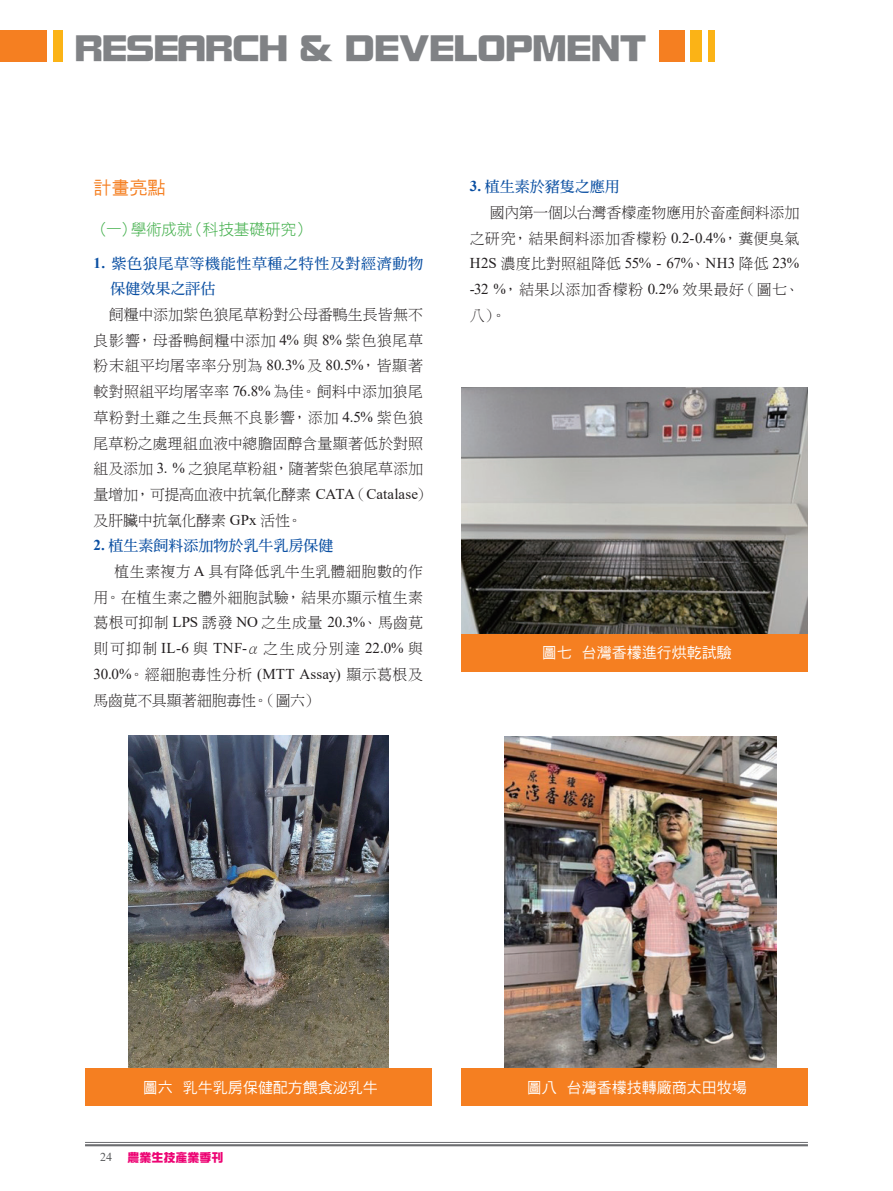
<style>
.page{position:relative;width:893px;height:1191px;background:#fff}
.page>*{position:absolute;margin:0;border:0;box-sizing:border-box;transform-origin:0 0}
.t1{font:36px "DF Zong Yi W9 WINP BF";color:#808285}
.t2{font:18px "DF Hei W5 WINP BF";color:#f57f21}
.t3{font:15.75px "DF Hei W3 WINP BF";letter-spacing:-.01em;color:#40ae49}
.t4{font:15px/25.7px "DF Ming W3 WIN BF";letter-spacing:.005em;color:#231f20}
.t5{font:15px "Times New Roman";letter-spacing:.005em;color:#231f20}
.t6{font:15px "DF Hei W5 WINP BF";color:#fff}
.t7{font:15px/25.7px "DF Ming W7 WIN BF";letter-spacing:.04em;color:#0a4fa2}
.t8{font:15px "DF Ming W7 WIN BF";color:#0a4fa2}
.t9{font:15px/26px "DF Ming W3 WIN BF";letter-spacing:.045em;color:#231f20}
.t10{font:15px "DF Ming W3 WIN BF";letter-spacing:-.02em;color:#231f20}
.t11{font:12px "DF Zong Yi W9 WINP BF";color:#ed0373}
.t12{font:12px "Times New Roman";color:#57585a}
.s1{font-family:"Times New Roman";font-weight:700}
.s2{font-family:"Times New Roman"}
.s3{font-family:"DF Ming W3 WIN BF"}
</style>
<div class="page">
<hr style="left:85px;top:1142px;width:723px;height:1px;background:#6c6d70">
<hr style="left:85px;top:1144px;width:723px;height:2px;background:#6c6d70">
<div style="left:659px;top:30px;width:25px;height:32px;background:#f57f21"></div>
<div style="left:691px;top:30px;width:11px;height:32px;background:#fbb316"></div>
<div style="left:708px;top:30px;width:6px;height:32px;background:#fbb316"></div>
<div style="left:54px;top:30px;width:9px;height:32px;background:#fbb316"></div>
<div style="left:0;top:30px;width:47px;height:32px;background:#f57f21"></div>
<img style="left:128px;top:735px;width:260px;height:333px">
<div style="left:85px;top:1068px;width:347px;height:38px;background:#f57f21"></div>
<img style="left:461px;top:387px;width:347px;height:247px">
<div style="left:461px;top:634px;width:347px;height:37px;background:#f57f21"></div>
<img style="left:505px;top:736px;width:271px;height:332px">
<div style="left:461px;top:1068px;width:347px;height:38px;background:#f57f21"></div>
<h1 class="t1" style="left:75px;top:30px;width:573px">RESEARCH &amp; DEVELOPMENT</h1>
<p class="t2" style="left:94px;top:179px;width:73px">計畫亮點</p>
<p class="t3" style="left:94px;top:221px;width:218px">（一）學術成就（科技基礎研究）</p>
<p class="t7" style="left:111px;top:250px;width:314px;text-indent:-17px"><span class="s1">1.</span> 紫色狼尾草等機能性草種之特性及對經濟動物保健效果之評估</p>
<p class="t4" style="left:94px;top:302px;width:339px;text-indent:15px">飼糧中添加紫色狼尾草粉對公母番鴨生長皆無不良影響，母番鴨飼糧中添加 <span class="s2">4%</span> 與 <span class="s2">8%</span> 紫色狼尾草粉末組平均屠宰率分別為 <span class="s2">80.3%</span> 及 <span class="s2">80.5%</span>，皆顯著較對照組平均屠宰率 <span class="s2">76.8%</span> 為佳。飼料中添加狼尾草粉對土雞之生長無不良影響，添加 <span class="s2">4.5%</span> 紫色狼尾草粉之處理組血液中總膽固醇含量顯著低於對照組及添加 <span class="s2">3. %</span> 之狼尾草粉組，隨著紫色狼尾草添加量增加，可提高血液中抗氧化酵素 <span class="s2">CATA</span>（<span class="s2">Catalase</span>）及肝臟中抗氧化酵素 <span class="s2">GPx</span> 活性。</p>
<p class="t8" style="left:94px;top:538px;width:241px"><span class="s1">2.</span> 植生素飼料添加物於乳牛乳房保健</p>
<p class="t4" style="left:93px;top:558px;width:331px;text-align:justify;text-indent:21px">植生素複方 <span class="s2">A</span> 具有降低乳牛生乳體細胞數的作用。在植生素之體外細胞試驗，結果亦顯示植生素葛根可抑制 <span class="s2">LPS</span> 誘發 <span class="s2">NO</span> 之生成量 <span class="s2">20.3%</span>、馬齒莧則可抑制 <span class="s2">IL-6</span> 與 <span class="s2">TNF-</span>α之生成分別達 <span class="s2">22.0%</span> 與</p>
<p class="t5" style="left:93px;top:663px;width:331px">30.0%<span class="s3">。經細胞毒性分析</span> (MTT Assay) <span class="s3">顯示葛根及</span></p>
<p class="t10" style="left:93px;top:692px;width:226px">馬齒莧不具顯著細胞毒性。（圖六）</p>
<p class="t8" style="left:470px;top:179px;width:151px"><span class="s1">3.</span> 植生素於豬隻之應用</p>
<p class="t4" style="left:470px;top:199px;width:331px;text-align:right">國內第一個以台灣香檬產物應用於畜產飼料添加<br>之研究，結果飼料添加香檬粉 <span class="s2">0.2-0.4%</span>，糞便臭氣</p>
<p class="t5" style="left:470px;top:253px;width:331px">H2S <span class="s3">濃度比對照組降低</span> 55% - 67%<span class="s3">、</span>NH3 <span class="s3">降低</span> 23%</p>
<p class="t9" style="left:470px;top:277px;width:331px"><span class="s2">-32 %</span>，結果以添加香檬粉 <span class="s2">0.2%</span> 效果最好（圖七、八）。</p>
<p class="t6" style="left:542px;top:645px;width:191px">圖七 台灣香檬進行烘乾試驗</p>
<p class="t6" style="left:143px;top:1079px;width:236px">圖六 乳牛乳房保健配方餵食泌乳牛</p>
<p class="t12" style="left:100px;top:1148px;width:13px">24</p>
<p class="t11" style="left:128px;top:1151px;width:97px">農業生技產業季刊</p>
<p class="t6" style="left:527px;top:1079px;width:221px">圖八 台灣香檬技轉廠商太田牧場</p>
</div>
